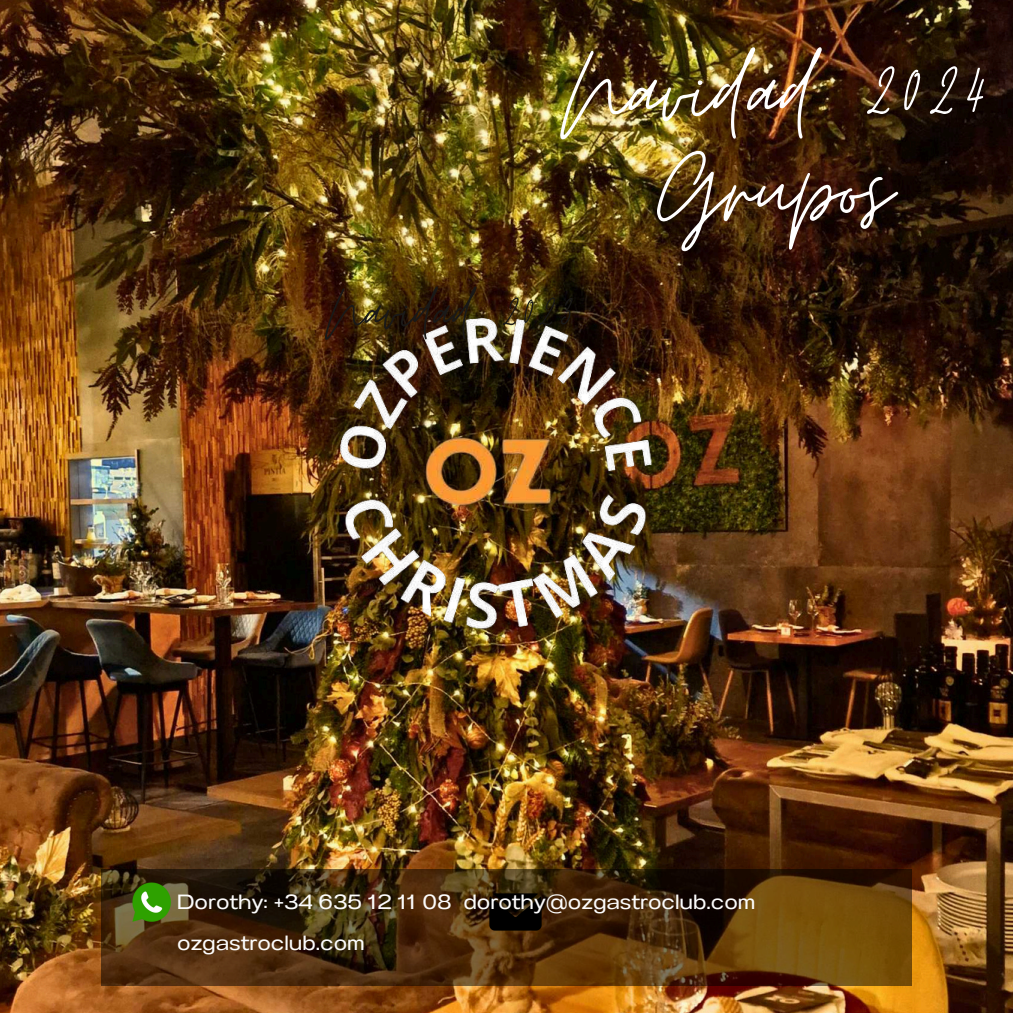
<style>
.page{position:relative;width:1013px;height:1013px;background:#fff}
.page>*{position:absolute;margin:0;border:0;box-sizing:border-box;transform-origin:0 0}
.t1{font:122.38px/98.5px "Moon Time";color:#fff;text-align:center}
.t2{font:70.88px "Moon Time";color:#1a1918}
.t3{font:20.62px/41.2px "Anantason Wd 150";color:#fff}
</style>
<div class="page">
<img style="left:0;top:0;width:1012px;height:1012px">
<img style="left:243px;top:824px;width:42px;height:43px">
<img style="left:469px;top:824px;width:60px;height:43px">
<img style="left:101px;top:869px;width:810px;height:116px">
<img style="left:126px;top:876px;width:51px;height:51px">
<img style="left:484px;top:887px;width:63px;height:49px">
<img style="left:279px;top:273px;width:414px;height:379px">
<p class="t1" style="left:560px;top:44px;width:430px">Navidad 2024<br>Grupos</p>
<p class="t2" style="left:325px;top:269px;width:252px">Navidad 2023</p>
<p class="t3" style="left:177px;top:881px;width:580px">Dorothy: +34 635 12 11 08 dorothy@ozgastroclub.com ozgastroclub.com</p>
</div>
